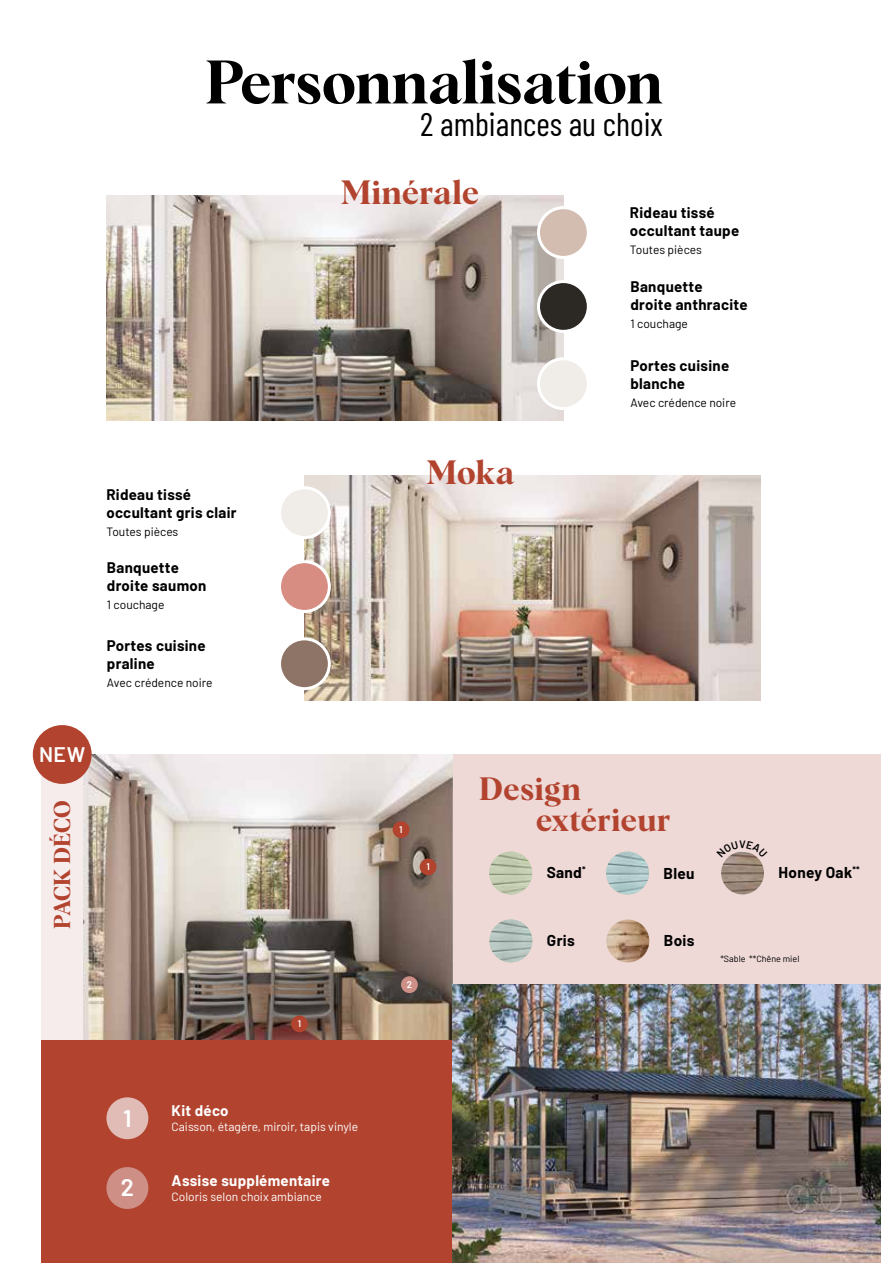
<style>
.page{position:relative;width:881px;height:1263px;background:#fff}
.page>*{position:absolute;margin:0;border:0;box-sizing:border-box;transform-origin:0 0}
.t1{font:60px "Albra Semi";color:#000}
.t2{font:33px "Albra Semi";letter-spacing:.01em;color:#b2442f}
.t3{font:32.85px "Barlow Condensed";color:#000}
.t4{font:31.65px/30.9px "Albra Semi";letter-spacing:.02em;color:#b2442f}
.t5{font:600 24px "Barlow";color:#fff}
.t6{font:22.5px "Albra Semi";letter-spacing:-.025em;color:#b2442f}
.t7{font:600 21px "Barlow";color:#fff}
.t8{font:700 15.3px "Barlow";letter-spacing:.02em;color:#000}
.t9{font:700 15px/18px "Barlow";letter-spacing:.02em;color:#000}
.t10{font:700 15px "Barlow";letter-spacing:.02em;color:#fff}
.t11{font:12px "Barlow";color:#000}
.t12{font:12px "Barlow";color:#fff}
.t13{font:600 9.6px "Barlow";color:#fff}
.t14{font:9px "Barlow";color:#000}
.t15{font:700 9px "Barlow";color:#000}
</style>
<div class="page">
<div style="left:41px;top:1040px;width:411px;height:223px;background:#b2442f"></div>
<div style="left:41px;top:755px;width:42px;height:285px;background:#f6ecec"></div>
<div style="left:452px;top:755px;width:428px;height:508px;background:#eed9d7"></div>
<img style="left:83px;top:755px;width:369px;height:285px">
<img style="left:452px;top:985px;width:428px;height:278px">
<img style="left:107px;top:196px;width:456px;height:224px">
<img style="left:305px;top:476px;width:455px;height:224px">
<div style="left:291px;top:1015px;width:17px;height:17px;background:#b2442f;border-radius:50%"></div>
<div style="left:106px;top:1097px;width:42px;height:42px;background:#e1bcb6;border-radius:50%"></div>
<div style="left:33px;top:725px;width:59px;height:59px;background:#b2442f;border-radius:50%"></div>
<div style="left:392px;top:821px;width:17px;height:17px;background:#b2442f;border-radius:50%"></div>
<div style="left:419px;top:858px;width:17px;height:17px;background:#b2442f;border-radius:50%"></div>
<div style="left:401px;top:976px;width:16px;height:17px;background:#ce8f87;border-radius:50%"></div>
<div style="left:106px;top:1167px;width:42px;height:42px;background:#ce8f87;border-radius:50%"></div>
<div style="left:279px;top:562px;width:50px;height:49px;background:#d88d82;border-radius:50%"></div>
<div style="left:278px;top:560px;width:53px;height:53px;border:3px solid #fff;border-radius:50%"></div>
<div style="left:279px;top:488px;width:50px;height:49px;background:#f0ece8;border-radius:50%"></div>
<div style="left:278px;top:486px;width:53px;height:53px;border:3px solid #fff;border-radius:50%"></div>
<div style="left:279px;top:639px;width:50px;height:50px;background:#8d7466;border-radius:50%"></div>
<div style="left:278px;top:637px;width:53px;height:53px;border:3px solid #fff;border-radius:50%"></div>
<div style="left:538px;top:282px;width:50px;height:49px;background:#2c2823;border-radius:50%"></div>
<div style="left:536px;top:280px;width:53px;height:53px;border:3px solid #fff;border-radius:50%"></div>
<div style="left:538px;top:208px;width:50px;height:49px;background:#d3bdb1;border-radius:50%"></div>
<div style="left:536px;top:206px;width:53px;height:53px;border:3px solid #fff;border-radius:50%"></div>
<div style="left:538px;top:359px;width:50px;height:49px;background:#f0ece8;border-radius:50%"></div>
<div style="left:536px;top:357px;width:53px;height:53px;border:3px solid #fff;border-radius:50%"></div>
<img style="left:606px;top:852px;width:42px;height:42px;border-radius:21px">
<img style="left:489px;top:852px;width:43px;height:42px;border-radius:21px">
<img style="left:720px;top:852px;width:43px;height:42px;border-radius:21px">
<img style="left:606px;top:919px;width:43px;height:43px;border-radius:21px">
<img style="left:489px;top:919px;width:43px;height:43px;border-radius:21px">
<svg style="left:728px;top:851px;width:29px;height:6px"></svg>
<h1 class="t1" style="left:205px;top:48px;width:459px">Personnalisation</h1>
<h3 class="t3" style="left:420px;top:106px;width:244px">2 ambiances au choix</h3>
<p class="t9" style="left:106px;top:487px;width:132px">Rideau tissé occultant gris clair</p>
<p class="t11" style="left:106px;top:527px;width:73px">Toutes pièces</p>
<p class="t9" style="left:107px;top:560px;width:101px">Banquette droite saumon</p>
<p class="t11" style="left:107px;top:600px;width:59px">1 couchage</p>
<p class="t9" style="left:107px;top:638px;width:100px">Portes cuisine praline</p>
<p class="t11" style="left:107px;top:678px;width:107px">Avec crédence noire</p>
<h2 class="t2" style="left:340px;top:174px;width:140px">Minérale</h2>
<h2 class="t2" style="left:426px;top:454px;width:89px">Moka</h2>
<p class="t9" style="left:629px;top:205px;width:111px">Rideau tissé occultant taupe</p>
<p class="t11" style="left:629px;top:245px;width:73px">Toutes pièces</p>
<p class="t9" style="left:630px;top:279px;width:119px">Banquette droite anthracite</p>
<p class="t11" style="left:630px;top:319px;width:59px">1 couchage</p>
<p class="t9" style="left:630px;top:358px;width:100px">Portes cuisine blanche</p>
<p class="t11" style="left:630px;top:398px;width:107px">Avec crédence noire</p>
<h3 class="t7" style="left:39px;top:746px;width:47px">NEW</h3>
<h3 class="t6" style="left:50px;top:929px;width:129px;rotate:-90deg">PACK DÉCO</h3>
<p class="t13" style="left:298px;top:1020px;width:5px">1</p>
<p class="t13" style="left:399px;top:826px;width:5px">1</p>
<p class="t13" style="left:426px;top:863px;width:5px">1</p>
<p class="t13" style="left:406px;top:981px;width:7px">2</p>
<h3 class="t4" style="left:536px;top:773px;width:136px;text-indent:-57px">Design extérieur</h3>
<p class="t15" style="left:582px;top:866px;width:5px">*</p>
<p class="t8" style="left:778px;top:867px;width:83px">Honey Oak<sup>**</sup></p>
<p class="t8" style="left:546px;top:867px;width:37px">Sand</p>
<p class="t8" style="left:663px;top:868px;width:32px">Bleu</p>
<p class="t8" style="left:546px;top:935px;width:29px">Gris</p>
<p class="t8" style="left:663px;top:935px;width:32px">Bois</p>
<p class="t14" style="left:720px;top:955px;width:80px">*Sable **Chêne miel</p>
<h3 class="t5" style="left:123px;top:1108px;width:10px">1</h3>
<h3 class="t5" style="left:121px;top:1178px;width:15px">2</h3>
<p class="t10" style="left:171px;top:1105px;width:58px">Kit déco</p>
<p class="t12" style="left:171px;top:1122px;width:188px">Caisson, étagère, miroir, tapis vinyle</p>
<p class="t10" style="left:171px;top:1174px;width:160px">Assise supplémentaire</p>
<p class="t12" style="left:171px;top:1191px;width:152px">Coloris selon choix ambiance</p>
</div>
